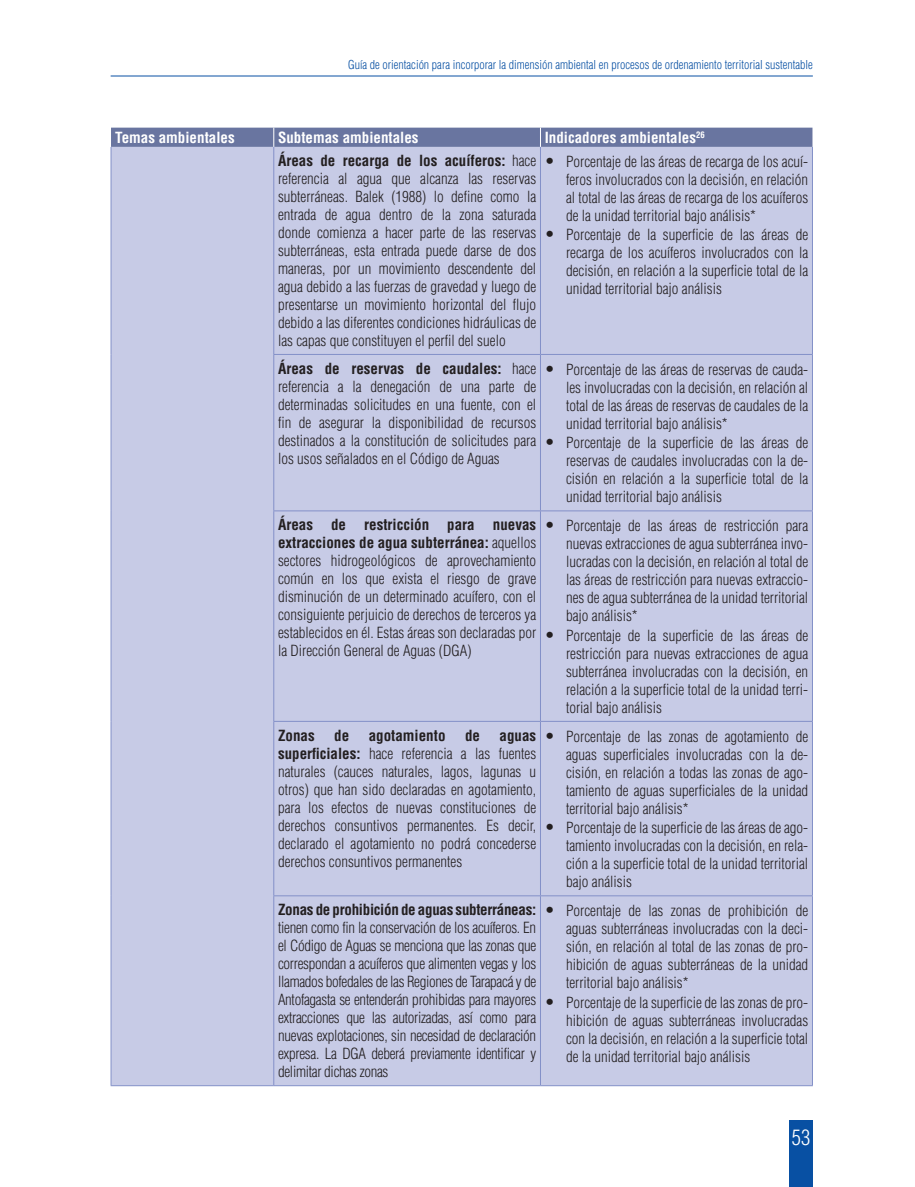
<style>
.page{position:relative;width:915px;height:1187px;background:#fff}
.page>*{position:absolute;margin:0;border:0;box-sizing:border-box;transform-origin:0 0}
.t1{font:300 condensed 21px "Helvetica LT Std";color:#fff}
.t2{font:300 condensed 15px/18px "Helvetica LT Std";color:#231f20;text-align:justify}
.t3{font:700 condensed 15px "Helvetica LT Std";color:#fff}
.t4{font:700 condensed 15px "Helvetica LT Std";letter-spacing:-.02em;color:#231f20}
.t5{font:700 condensed 15px "Helvetica LT Std";color:#231f20}
.t6{font:300 condensed 12px "Helvetica LT Std";color:#0850a3}
.s1{font-weight:700}
.s2{font-size:16.5px}
</style>
<div class="page">
<hr style="left:111px;top:76px;width:701px;height:1px;background:#0850a3">
<div style="left:789px;top:1119px;width:23px;height:67px;background:#0850a3"></div>
<div style="left:112px;top:147px;width:699px;height:938px;background:#c7cbe6"></div>
<div style="left:111px;top:128px;width:701px;height:19px;background:#6975a0"></div>
<hr style="left:273px;top:147px;width:1px;height:207px;background:#8390c8">
<hr style="left:540px;top:147px;width:1px;height:207px;background:#8390c8">
<hr style="left:273px;top:354px;width:267px;height:1px;background:#8390c8">
<hr style="left:273px;top:355px;width:1px;height:155px;background:#8390c8">
<hr style="left:540px;top:354px;width:272px;height:1px;background:#8390c8">
<hr style="left:540px;top:355px;width:1px;height:155px;background:#8390c8">
<hr style="left:273px;top:510px;width:267px;height:1px;background:#8390c8">
<hr style="left:273px;top:511px;width:1px;height:210px;background:#8390c8">
<hr style="left:540px;top:510px;width:272px;height:1px;background:#8390c8">
<hr style="left:540px;top:511px;width:1px;height:210px;background:#8390c8">
<hr style="left:273px;top:721px;width:267px;height:1px;background:#8390c8">
<hr style="left:273px;top:721px;width:1px;height:174px;background:#8390c8">
<hr style="left:540px;top:721px;width:272px;height:1px;background:#8390c8">
<hr style="left:540px;top:721px;width:1px;height:174px;background:#8390c8">
<hr style="left:273px;top:895px;width:267px;height:1px;background:#8390c8">
<hr style="left:273px;top:896px;width:1px;height:189px;background:#8390c8">
<hr style="left:540px;top:895px;width:272px;height:1px;background:#8390c8">
<hr style="left:540px;top:896px;width:1px;height:189px;background:#8390c8">
<hr style="left:111px;top:1085px;width:163px;height:1px;background:#8390c8">
<hr style="left:274px;top:1085px;width:266px;height:1px;background:#8390c8">
<hr style="left:540px;top:1085px;width:272px;height:1px;background:#8390c8">
<hr style="left:111px;top:147px;width:1px;height:207px;background:#8390c8">
<hr style="left:811px;top:147px;width:1px;height:207px;background:#8390c8">
<hr style="left:111px;top:354px;width:1px;height:157px;background:#8390c8">
<hr style="left:811px;top:355px;width:1px;height:155px;background:#8390c8">
<hr style="left:111px;top:511px;width:1px;height:210px;background:#8390c8">
<hr style="left:811px;top:511px;width:1px;height:210px;background:#8390c8">
<hr style="left:111px;top:721px;width:1px;height:174px;background:#8390c8">
<hr style="left:811px;top:721px;width:1px;height:174px;background:#8390c8">
<hr style="left:111px;top:895px;width:1px;height:190px;background:#8390c8">
<hr style="left:811px;top:896px;width:1px;height:189px;background:#8390c8">
<p class="t6" style="left:348px;top:57px;width:466px">Guía de orientación para incorporar la dimensión ambiental en procesos de ordenamiento territorial sustentable</p>
<p class="t3" style="left:115px;top:128px;width:121px">Temas ambientales</p>
<p class="t3" style="left:278px;top:128px;width:142px">Subtemas ambientales</p>
<p class="t3" style="left:544px;top:128px;width:161px">Indicadores ambientales<sup>26</sup></p>
<p class="t2" style="left:278px;top:151px;width:260px"><span class="s1">Áreas de recarga de los acuíferos:</span> hace referencia al agua que alcanza las reservas subterráneas. Balek (1988) lo define como la entrada de agua dentro de la zona saturada donde comienza a hacer parte de las reservas subterráneas, esta entrada puede darse de dos maneras, por un movimiento descendente del agua debido a las fuerzas de gravedad y luego de presentarse un movimiento horizontal del flujo debido a las diferentes condiciones hidráulicas de las capas que constituyen el perfil del suelo</p>
<p class="t2" style="left:566px;top:152px;width:243px;text-indent:-21px"><span class="s2">•</span> Porcentaje de las áreas de recarga de los acuí&shy;feros involucrados con la decisión, en relación al total de las áreas de recarga de los acuíferos de la unidad territorial bajo análisis*</p>
<p class="t2" style="left:566px;top:226px;width:244px;text-indent:-21px"><span class="s2">•</span> Porcentaje de la superficie de las áreas de recarga de los acuíferos involucrados con la decisión, en relación a la superficie total de la unidad territorial bajo análisis</p>
<p class="t2" style="left:278px;top:359px;width:259px"><span class="s1">Áreas de reservas de caudales:</span> hace referencia a la denegación de una parte de determinadas solicitudes en una fuente, con el fin de asegurar la disponibilidad de recursos destinados a la constitución de solicitudes para los usos señalados en el Código de Aguas</p>
<p class="t2" style="left:566px;top:360px;width:243px;text-indent:-21px"><span class="s2">•</span> Porcentaje de las áreas de reservas de cauda&shy;les involucradas con la decisión, en relación al total de las áreas de reservas de caudales de la unidad territorial bajo análisis*</p>
<p class="t2" style="left:566px;top:434px;width:244px;text-indent:-21px"><span class="s2">•</span> Porcentaje de la superficie de las áreas de reservas de caudales involucradas con la de&shy;cisión en relación a la superficie total de la unidad territorial bajo análisis</p>
<p class="t2" style="left:278px;top:515px;width:259px"><span class="s1">Áreas de restricción para nuevas extracciones de agua subterránea:</span> aquellos sectores hidrogeológicos de aprovechamiento común en los que exista el riesgo de grave disminución de un determinado acuífero, con el consiguiente perjuicio de derechos de terceros ya establecidos en él. Estas áreas son declaradas por la Dirección General de Aguas (DGA)</p>
<p class="t2" style="left:566px;top:516px;width:244px;text-indent:-21px"><span class="s2">•</span> Porcentaje de las áreas de restricción para nuevas extracciones de agua subterránea invo&shy;lucradas con la decisión, en relación al total de las áreas de restricción para nuevas extraccio&shy;nes de agua subterránea de la unidad territorial bajo análisis*</p>
<p class="t2" style="left:566px;top:626px;width:244px;text-indent:-21px"><span class="s2">•</span> Porcentaje de la superficie de las áreas de restricción para nuevas extracciones de agua subterránea involucradas con la decisión, en relación a la superficie total de la unidad terri&shy;torial bajo análisis</p>
<p class="t4" style="left:278px;top:725px;width:38px">Zonas</p>
<p class="t4" style="left:334px;top:725px;width:16px">de</p>
<p class="t5" style="left:368px;top:725px;width:78px">agotamiento</p>
<p class="t4" style="left:465px;top:725px;width:16px">de</p>
<p class="t2" style="left:278px;top:726px;width:259px;text-indent:221px"><span class="s1">aguas superficiales:</span> hace referencia a las fuentes naturales (cauces naturales, lagos, lagunas u otros) que han sido declaradas en agotamiento, para los efectos de nuevas constituciones de derechos consuntivos permanentes. Es decir, declarado el agotamiento no podrá concederse derechos consuntivos permanentes</p>
<p class="t2" style="left:566px;top:727px;width:244px;text-indent:-21px"><span class="s2">•</span> Porcentaje de las zonas de agotamiento de aguas superficiales involucradas con la de&shy;cisión, en relación a todas las zonas de ago&shy;tamiento de aguas superficiales de la unidad territorial bajo análisis*</p>
<p class="t2" style="left:566px;top:818px;width:244px;text-indent:-21px"><span class="s2">•</span> Porcentaje de la superficie de las áreas de ago&shy;tamiento involucradas con la decisión, en rela&shy;ción a la superficie total de la unidad territorial bajo análisis</p>
<p class="t4" style="left:278px;top:900px;width:259px">Zonas de prohibición de aguas subterráneas:</p>
<p class="t2" style="left:278px;top:918px;width:259px">tienen como fin la conservación de los acuíferos. En el Código de Aguas se menciona que las zonas que correspondan a acuíferos que alimenten vegas y los llamados bofedales de las Regiones de Tarapacá y de Antofagasta se entenderán prohibidas para mayores extracciones que las autorizadas, así como para nuevas explotaciones, sin necesidad de declaración expresa. La DGA deberá previamente identificar y delimitar dichas zonas</p>
<p class="t2" style="left:566px;top:901px;width:244px;text-indent:-21px"><span class="s2">•</span> Porcentaje de las zonas de prohibición de aguas subterráneas involucradas con la deci&shy;sión, en relación al total de las zonas de pro&shy;hibición de aguas subterráneas de la unidad territorial bajo análisis*</p>
<p class="t2" style="left:566px;top:993px;width:244px;text-indent:-21px"><span class="s2">•</span> Porcentaje de la superficie de las zonas de pro&shy;hibición de aguas subterráneas involucradas con la decisión, en relación a la superficie total de la unidad territorial bajo análisis</p>
<h1 class="t1" style="left:791px;top:1123px;width:20px">53</h1>
</div>
